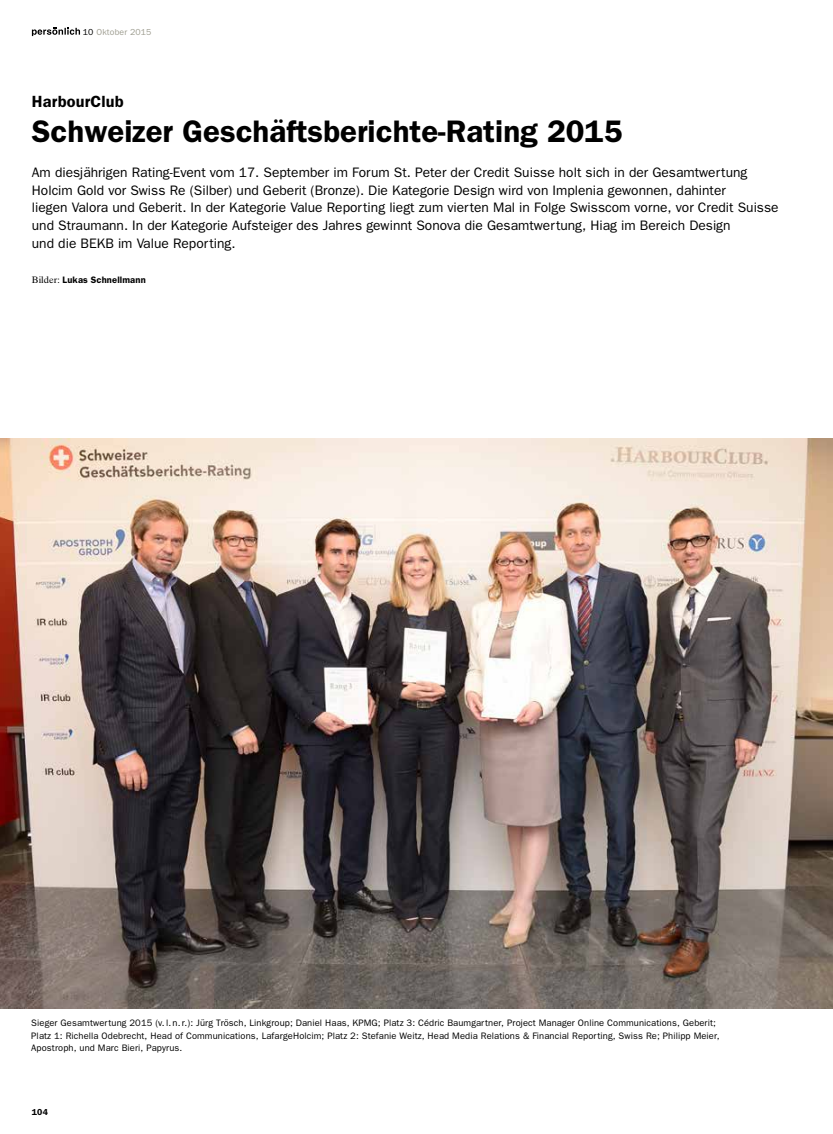
<style>
.page{position:relative;width:833px;height:1134px;background:#fff}
.page>*{position:absolute;margin:0;border:0;box-sizing:border-box;transform-origin:0 0}
.t1{font:600 31.25px "Franklin Gothic";color:#000}
.t2{font:600 16.25px "Franklin Gothic";letter-spacing:.015em;color:#000}
.t3{font:13.75px/17.6px "Franklin Gothic";color:#000}
.t4{font:9.38px/12.5px "Franklin Gothic";letter-spacing:.01em;color:#000}
.t5{font:600 9.38px "Franklin Gothic";letter-spacing:.015em;color:#000}
.t6{font:8.75px "Franklin Gothic";letter-spacing:.015em;color:#9e9d90}
.t7{font:600 8.75px "Franklin Gothic";color:#000}
.s1{color:#000}
.s2{font-family:"Times Ten";font-weight:400}
</style>
<div class="page">
<svg style="left:32px;top:28px;width:48px;height:8px"></svg>
<img style="left:0;top:439px;width:833px;height:569px">
<p class="t6" style="left:83px;top:27px;width:70px"><span class="s1">10</span> Oktober 2015</p>
<p class="t2" style="left:32px;top:91px;width:93px">HarbourClub</p>
<h1 class="t1" style="left:32px;top:112px;width:592px">Schweizer Geschäftsberichte-Rating 2015</h1>
<p class="t3" style="left:32px;top:164px;width:748px">Am diesjährigen Rating-Event vom 17. September im Forum St. Peter der Credit Suisse holt sich in der Gesamtwertung Holcim Gold vor Swiss Re (Silber) und Geberit (Bronze). Die Kategorie Design wird von Implenia gewonnen, dahinter<br>liegen Valora und Geberit. In der Kategorie Value Reporting liegt zum vierten Mal in Folge Swisscom vorne, vor Credit Suisse und Straumann. In der Kategorie Aufsteiger des Jahres gewinnt Sonova die Gesamtwertung, Hiag im Bereich Design<br>und die BEKB im Value Reporting.</p>
<p class="t5" style="left:32px;top:274px;width:115px"><span class="s2">Bilder:</span> Lukas Schnellmann</p>
<p class="t4" style="left:31px;top:1017px;width:690px">Sieger Gesamtwertung 2015 (v.l. n.r.): Jürg Trösch, Linkgroup; Daniel Haas, KPMG; Platz 3: Cédric Baumgartner, Project Manager Online Communications, Geberit;<br>Platz 1: Richella Odebrecht, Head of Communications, LafargeHolcim; Platz 2: Stefanie Weitz, Head Media Relations &amp; Financial Reporting, Swiss Re; Philipp Meier,<br>Apostroph, und Marc Bieri, Papyrus.</p>
<p class="t7" style="left:32px;top:1106px;width:18px">104</p>
</div>
